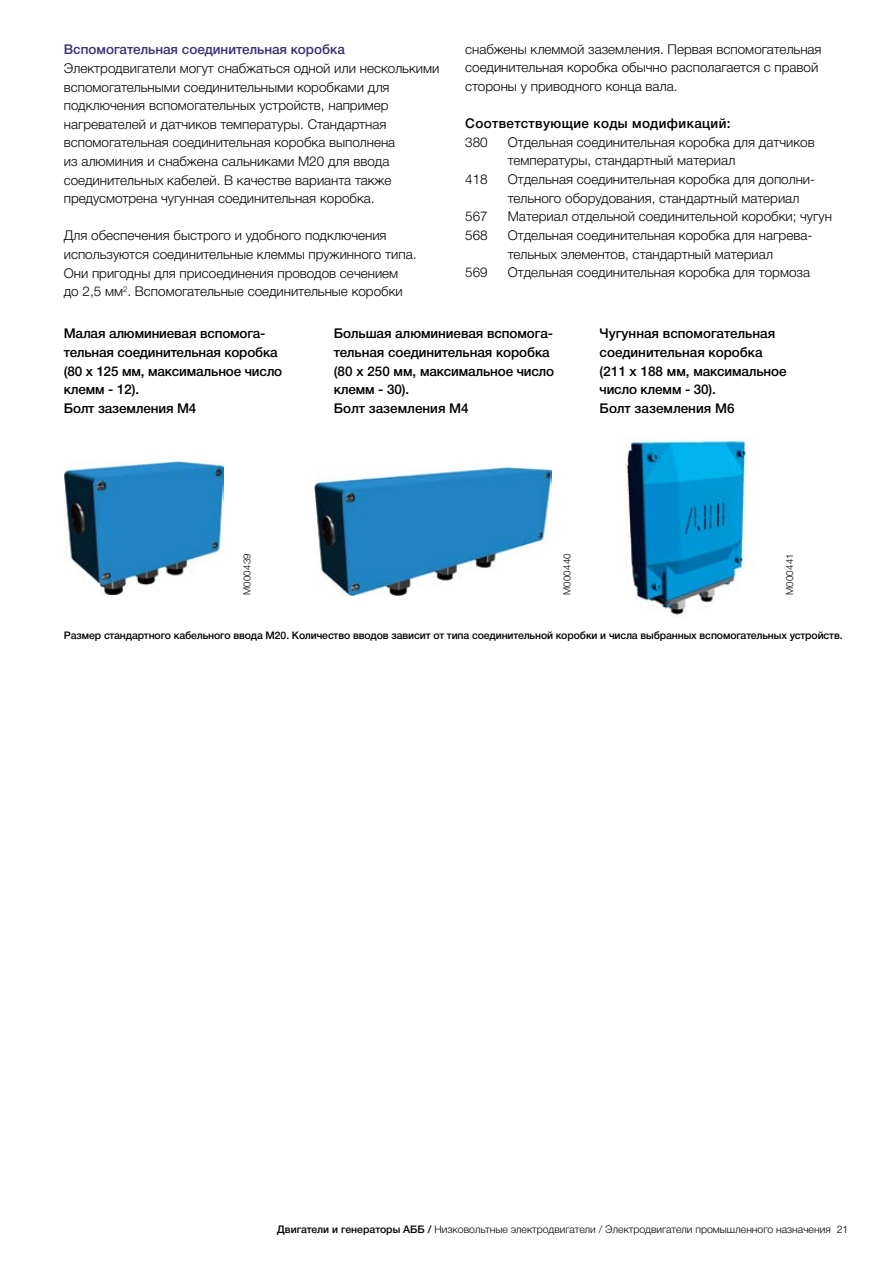
<style>
.page{position:relative;width:893px;height:1263px;background:#fff}
.page>*{position:absolute;margin:0;border:0;box-sizing:border-box;transform-origin:0 0}
.t1{font:300 13.5px/18.6px "Helvetica Neue Cyr";color:#000}
.t2{font:500 13.5px/18.6px "Helvetica Neue Cyr";letter-spacing:-.01em;color:#000}
.t3{font:500 13.5px "Helvetica Neue Cyr";color:#3d2e76}
.t4{font:500 13.5px "Helvetica Neue Cyr";letter-spacing:.03em;color:#000}
.t5{font:500 10.5px "Helvetica Neue Cyr";letter-spacing:-.01em;color:#000}
.t6{font:300 10.5px "Helvetica Neue Cyr";color:#000}
.t7{font:300 9.75px "Helvetica Neue Cyr";letter-spacing:.02em;color:#000}
.s1{font-weight:500}
</style>
<div class="page">
<img style="left:314px;top:467px;width:237px;height:128px">
<img style="left:65px;top:461px;width:158px;height:133px">
<img style="left:626px;top:440px;width:127px;height:175px">
<p class="t3" style="left:64px;top:42px;width:283px">Вспомогательная соединительная коробка</p>
<p class="t1" style="left:64px;top:59px;width:377px">Электродвигатели могут снабжаться одной или несколькими вспомогательными соединительными коробками для подключения вспомогательных устройств, например нагревателей и датчиков температуры. Стандартная вспомогательная соединительная коробка выполнена<br>из алюминия и снабжена сальниками M20 для ввода соединительных кабелей. В качестве варианта также предусмотрена чугунная соединительная коробка.</p>
<p class="t1" style="left:64px;top:226px;width:354px">Для обеспечения быстрого и удобного подключения используются соединительные клеммы пружинного типа.<br>Они пригодны для присоединения проводов сечением до 2,5 мм<sup>2</sup>. Вспомогательные соединительные коробки</p>
<p class="t1" style="left:465px;top:40px;width:358px">снабжены клеммой заземления. Первая вспомогательная соединительная коробка обычно располагается с правой стороны у приводного конца вала.</p>
<p class="t4" style="left:465px;top:116px;width:267px">Соответствующие коды модификаций:</p>
<p class="t1" style="left:465px;top:133px;width:24px">380</p>
<p class="t1" style="left:508px;top:133px;width:308px">Отдельная соединительная коробка для датчиков температуры, стандартный материал</p>
<p class="t1" style="left:465px;top:170px;width:24px">418</p>
<p class="t1" style="left:508px;top:170px;width:309px">Отдельная соединительная коробка для дополни&shy;тельного оборудования, стандартный материал</p>
<p class="t1" style="left:465px;top:207px;width:24px">567</p>
<p class="t1" style="left:508px;top:207px;width:326px">Материал отдельной соединительной коробки; чугун</p>
<p class="t1" style="left:465px;top:226px;width:24px">568</p>
<p class="t1" style="left:508px;top:226px;width:306px">Отдельная соединительная коробка для нагрева&shy;тельных элементов, стандартный материал</p>
<p class="t1" style="left:465px;top:263px;width:24px">569</p>
<p class="t1" style="left:508px;top:263px;width:304px">Отдельная соединительная коробка для тормоза</p>
<p class="t2" style="left:64px;top:324px;width:220px">Малая алюминиевая вспомога&shy;тельная соединительная коробка (80 x 125 мм, максимальное число клемм - 12).<br>Болт заземления M4</p>
<p class="t2" style="left:334px;top:324px;width:222px">Большая алюминиевая вспомога&shy;тельная соединительная коробка (80 x 250 мм, максимальное число клемм - 30).<br>Болт заземления M4</p>
<p class="t2" style="left:600px;top:324px;width:188px">Чугунная вспомогательная соединительная коробка (211 x 188 мм, максимальное число клемм - 30).<br>Болт заземления M6</p>
<p class="t7" style="left:242px;top:595px;width:43px;rotate:-90deg">M000439</p>
<p class="t7" style="left:562px;top:595px;width:43px;rotate:-90deg">M000440</p>
<p class="t7" style="left:784px;top:595px;width:43px;rotate:-90deg">M000441</p>
<p class="t5" style="left:64px;top:629px;width:780px">Размер стандартного кабельного ввода M20. Количество вводов зависит от типа соединительной коробки и числа выбранных вспомогательных устройств.</p>
<p class="t6" style="left:277px;top:1224px;width:572px"><span class="s1">Двигатели и генераторы AББ /</span> Низковольтные электродвигатели / Электродвигатели промышленного назначения 21</p>
</div>
